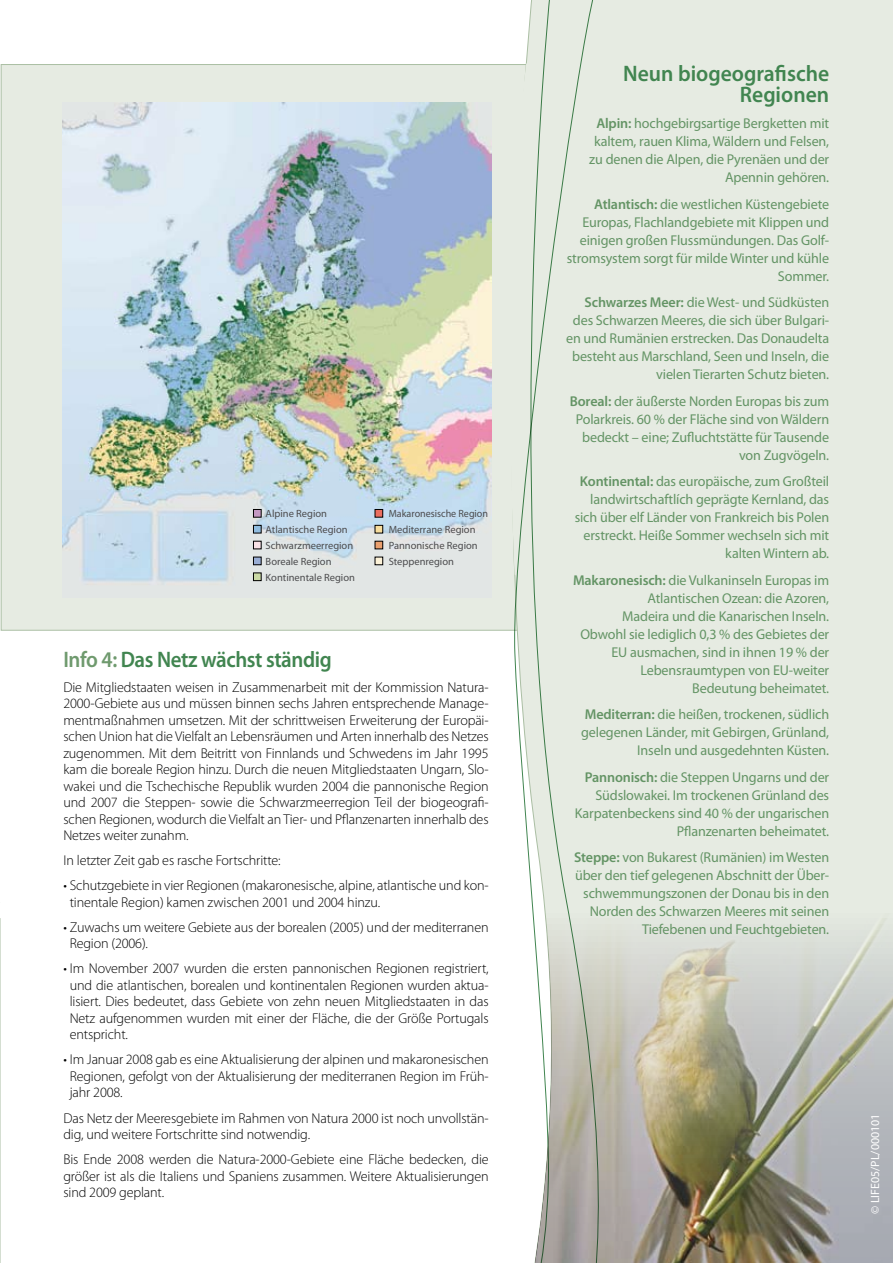
<style>
.page{position:relative;width:893px;height:1263px;background:#fff}
.page>*{position:absolute;margin:0;border:0;box-sizing:border-box;transform-origin:0 0}
.t1{font:600 22.5px/21px "Myriad Pro";letter-spacing:-.005em;color:#418550;text-align:right;scale:.96 1}
.t2{font:600 22.5px "Myriad Pro";letter-spacing:-.005em;color:#418550;scale:.93 1}
.t3{font:300 14.25px/16.5px "Myriad Pro";letter-spacing:-.01em;color:#000;text-align:justify}
.t4{font:14.25px/18px "Myriad Pro";letter-spacing:-.01em;color:#649465;text-align:right}
.t5{font:12px "Myriad Pro";color:#fff}
.t6{font:10.5px/16px "Myriad Pro";color:#4b4b4d}
.t7{font:10.5px/16px "Myriad Pro";color:#4b4b4d;scale:.96 1}
.s1{color:#6f9a6e}
.s2{font-weight:600}
</style>
<div class="page">
<div style="left:1px;top:65px;width:529px;height:565px;background:#e6ebe2"></div>
<img style="left:63px;top:102px;width:427px;height:483px">
<div style="left:622px;top:0;width:271px;height:895px;background:#e6ebe2"></div>
<img style="left:622px;top:895px;width:271px;height:368px">
<svg style="left:512px;top:0;width:110px;height:1263px"></svg>
<div style="left:253px;top:509px;width:8px;height:8px;background:#c599c2"></div>
<div style="left:253px;top:509px;width:9px;height:9px;border:1px solid #000"></div>
<div style="left:375px;top:509px;width:8px;height:8px;background:#eb6e5f"></div>
<div style="left:375px;top:509px;width:8px;height:9px;border:1px solid #000"></div>
<div style="left:253px;top:525px;width:8px;height:8px;background:#91bde0"></div>
<div style="left:253px;top:525px;width:9px;height:8px;border:1px solid #000"></div>
<div style="left:375px;top:525px;width:8px;height:8px;background:#f7de9e"></div>
<div style="left:375px;top:525px;width:8px;height:8px;border:1px solid #000"></div>
<div style="left:253px;top:541px;width:8px;height:8px;background:#f9e1e6"></div>
<div style="left:253px;top:541px;width:9px;height:8px;border:1px solid #000"></div>
<div style="left:375px;top:541px;width:8px;height:8px;background:#eaa06e"></div>
<div style="left:375px;top:541px;width:8px;height:8px;border:1px solid #000"></div>
<div style="left:253px;top:557px;width:8px;height:8px;background:#99add4"></div>
<div style="left:253px;top:557px;width:9px;height:8px;border:1px solid #000"></div>
<div style="left:375px;top:557px;width:8px;height:8px;background:#fcf2d8"></div>
<div style="left:253px;top:573px;width:8px;height:8px;background:#cad9a5"></div>
<div style="left:253px;top:572px;width:9px;height:9px;border:1px solid #000"></div>
<svg style="left:0;top:918px;width:1px;height:345px"></svg>
<p class="t6" style="left:266px;top:505px;width:91px">Alpine Region<br>Atlantische Region<br>Schwarzmeerregion<br>Boreale Region<br>Kontinentale Region</p>
<p class="t7" style="left:389px;top:505px;width:105px">Makaronesische Region<br>Mediterrane Region<br>Pannonische Region<br>Steppenregion</p>
<h1 class="t2" style="left:63px;top:645px;width:290px"><span class="s1">Info 4:</span> Das Netz wächst ständig</h1>
<p class="t3" style="left:63px;top:679px;width:427px">Die Mitgliedstaaten weisen in Zusammenarbeit mit der Kommission Natura-2000-Gebiete aus und müssen binnen sechs Jahren entsprechende Manage&shy;mentmaßnahmen umsetzen. Mit der schrittweisen Erweiterung der Europäi&shy;schen Union hat die Vielfalt an Lebensräumen und Arten innerhalb des Netzes zugenommen. Mit dem Beitritt von Finnlands und Schwedens im Jahr 1995 kam die boreale Region hinzu. Durch die neuen Mitgliedstaaten Ungarn, Slo&shy;wakei und die Tschechische Republik wurden 2004 die pannonische Region und 2007 die Steppen- sowie die Schwarzmeerregion Teil der biogeografi&shy;schen Regionen, wodurch die Vielfalt an Tier- und Pflanzenarten innerhalb des Netzes weiter zunahm.</p>
<p class="t3" style="left:63px;top:853px;width:219px">In letzter Zeit gab es rasche Fortschritte:</p>
<p class="t3" style="left:70px;top:878px;width:420px;text-indent:-6px">• Schutzgebiete in vier Regionen (makaronesische, alpine, atlantische und kon&shy;tinentale Region) kamen zwischen 2001 und 2004 hinzu.</p>
<p class="t3" style="left:70px;top:919px;width:420px;text-indent:-6px">• Zuwachs um weitere Gebiete aus der borealen (2005) und der mediterranen<br>Region (2006).</p>
<p class="t3" style="left:70px;top:961px;width:420px;text-indent:-6px">• Im November 2007 wurden die ersten pannonischen Regionen registriert, und die atlantischen, borealen und kontinentalen Regionen wurden aktua&shy;lisiert. Dies bedeutet, dass Gebiete von zehn neuen Mitgliedstaaten in das Netz aufgenommen wurden mit einer der Fläche, die der Größe Portugals entspricht.</p>
<p class="t3" style="left:70px;top:1052px;width:420px;text-indent:-6px">• Im Januar 2008 gab es eine Aktualisierung der alpinen und makaronesischen Regionen, gefolgt von der Aktualisierung der mediterranen Region im Früh&shy;jahr 2008.</p>
<p class="t3" style="left:63px;top:1110px;width:427px">Das Netz der Meeresgebiete im Rahmen von Natura 2000 ist noch unvollstän&shy;dig, und weitere Fortschritte sind notwendig.</p>
<p class="t3" style="left:63px;top:1151px;width:427px">Bis Ende 2008 werden die Natura-2000-Gebiete eine Fläche bedecken, die größer ist als die Italiens und Spaniens zusammen. Weitere Aktualisierungen sind 2009 geplant.</p>
<h1 class="t1" style="left:623px;top:62px;width:216px">Neun biogeografische<br>Regionen</h1>
<p class="t4" style="left:589px;top:114px;width:241px"><span class="s2">Alpin:</span> hochgebirgsartige Bergketten mit kaltem, rauen Klima, Wäldern und Felsen, zu denen die Alpen, die Pyrenäen und der Apennin gehören.</p>
<p class="t4" style="left:567px;top:195px;width:264px"><span class="s2">Atlantisch:</span> die westlichen Küstengebiete Europas, Flachlandgebiete mit Klippen und einigen großen Flussmündungen. Das Golf&shy;stromsystem sorgt für milde Winter und kühle Sommer.</p>
<p class="t4" style="left:566px;top:293px;width:265px"><span class="s2">Schwarzes Meer:</span> die West- und Südküsten des Schwarzen Meeres, die sich über Bulgari&shy;en und Rumänien erstrecken. Das Donaudelta besteht aus Marschland, Seen und Inseln, die vielen Tierarten Schutz bieten.</p>
<p class="t4" style="left:570px;top:392px;width:261px"><span class="s2">Boreal:</span> der äußerste Norden Europas bis zum Polarkreis. 60 % der Fläche sind von Wäldern bedeckt – eine; Zufluchtstätte für Tausende von Zugvögeln.</p>
<p class="t4" style="left:575px;top:472px;width:256px"><span class="s2">Kontinental:</span> das europäische, zum Großteil landwirtschaftlích geprägte Kernland, das sich über elf Länder von Frankreich bis Polen erstreckt. Heiße Sommer wechseln sich mit kalten Wintern ab.</p>
<p class="t4" style="left:573px;top:571px;width:258px"><span class="s2">Makaronesisch:</span> die Vulkaninseln Europas im Atlantischen Ozean: die Azoren,<br>Madeira und die Kanarischen Inseln.<br>Obwohl sie lediglich 0,3 % des Gebietes der EU ausmachen, sind in ihnen 19 % der Lebensraumtypen von EU-weiter Bedeutung beheimatet.</p>
<p class="t4" style="left:581px;top:705px;width:249px"><span class="s2">Mediterran:</span> die heißen, trockenen, südlich gelegenen Länder, mit Gebirgen, Grünland,<br>Inseln und ausgedehnten Küsten.</p>
<p class="t4" style="left:575px;top:768px;width:256px"><span class="s2">Pannonisch:</span> die Steppen Ungarns und der Südslowakei. Im trockenen Grünland des Karpatenbeckens sind 40 % der ungarischen Pflanzenarten beheimatet.</p>
<p class="t4" style="left:574px;top:848px;width:257px"><span class="s2">Steppe:</span> von Bukarest (Rumänien) im Westen über den tief gelegenen Abschnitt der Über&shy;schwemmungszonen der Donau bis in den Norden des Schwarzen Meeres mit seinen Tiefebenen und Feuchtgebieten.</p>
<p class="t5" style="left:868px;top:1214px;width:102px;rotate:-90deg">© LIFE05/PL/000101</p>
</div>
